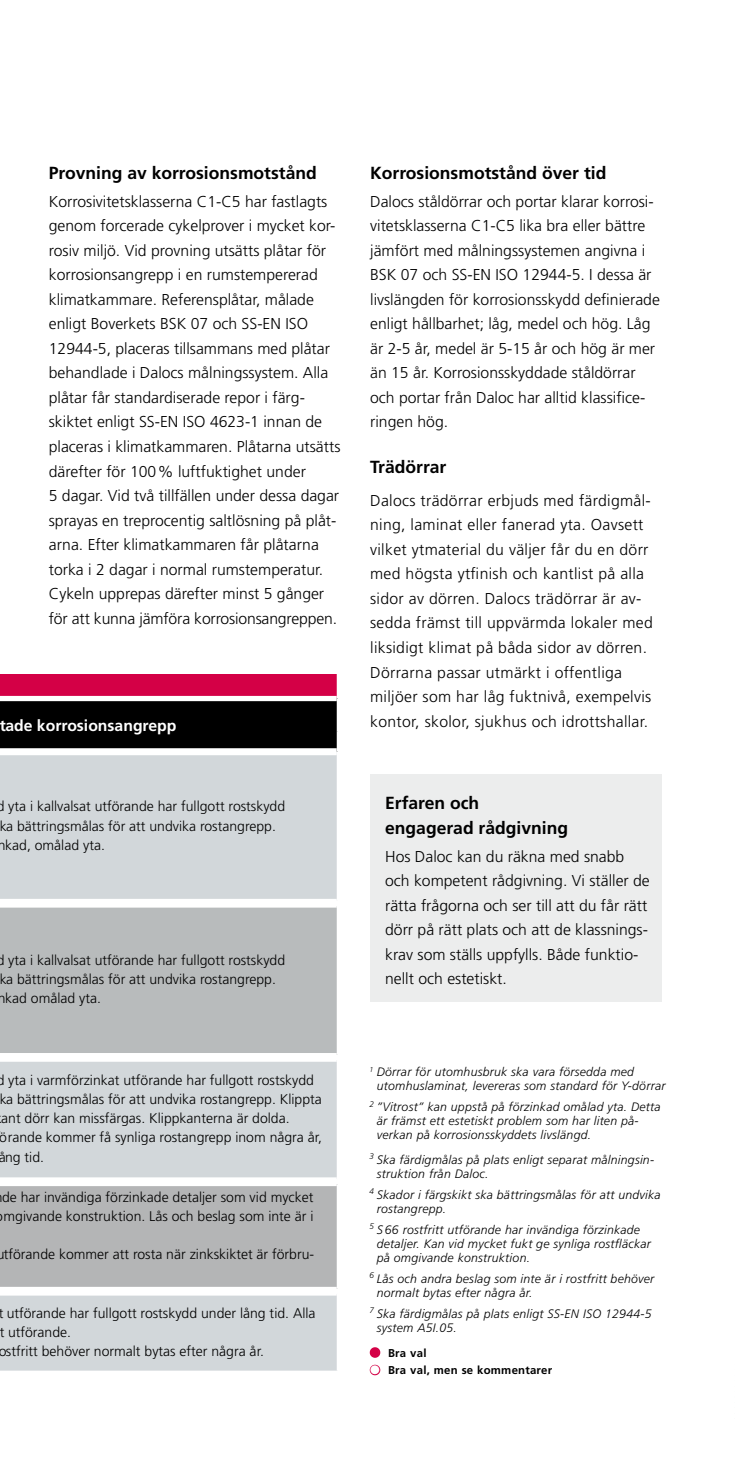
<style>
.page{position:relative;width:735px;height:1474px;background:#fff}
.page>*{position:absolute;margin:0;border:0;box-sizing:border-box;transform-origin:0 0}
.t1{font:700 17.5px/24.5px "Frutiger";color:#000}
.t2{font:300 15.75px/24.5px "Frutiger";color:#000}
.t3{font:300 15.75px/24.5px "Frutiger";letter-spacing:.02em;color:#000}
.t4{font:700 15.75px "Frutiger";color:#fff}
.t5{font:300 14px/19.2px "Frutiger";color:#000}
.t6{font:italic 300 12.25px/14px "Frutiger";letter-spacing:.02em;color:#000}
.t7{font:700 11.38px "Frutiger";letter-spacing:.02em;color:#000}
.s1{color:#d40046}
.s2{color:#fff}
</style>
<div class="page">
<div style="left:370px;top:774px;width:291px;height:227px;background:#eceded"></div>
<div style="left:0;top:673px;width:337px;height:25px;background:#d40046"></div>
<div style="left:0;top:698px;width:337px;height:53px;background:#000"></div>
<div style="left:0;top:755px;width:336px;height:615px;background:#d2d7da"></div>
<div style="left:0;top:902px;width:336px;height:389px;background:#d2d7da"></div>
<div style="left:0;top:905px;width:337px;height:149px;background:#b8bbbc"></div>
<div style="left:0;top:1184px;width:337px;height:104px;background:#b4b5b6"></div>
<hr style="left:336px;top:673px;width:2px;height:25px;background:#fff">
<hr style="left:336px;top:698px;width:2px;height:34px;background:#fff">
<svg style="left:336px;top:732px;width:1px;height:19px"></svg>
<hr style="left:336px;top:905px;width:2px;height:149px;background:#fff">
<hr style="left:336px;top:1184px;width:2px;height:104px;background:#fff">
<div style="left:0;top:696px;width:336px;height:5px;background:#fff"></div>
<svg style="left:0;top:898px;width:336px;height:4px"></svg>
<hr style="left:0;top:904px;width:336px;height:3px;background:#fff">
<hr style="left:0;top:1053px;width:336px;height:3px;background:#fff">
<hr style="left:0;top:1058px;width:336px;height:3px;background:#fff">
<hr style="left:0;top:1177px;width:336px;height:3px;background:#fff">
<hr style="left:0;top:1182px;width:336px;height:4px;background:#fff">
<svg style="left:0;top:1286px;width:336px;height:4px"></svg>
<hr style="left:0;top:1291px;width:336px;height:4px;background:#fff">
<div style="left:0;top:748px;width:336px;height:7px;background:#fff"></div>
<svg style="left:369px;top:1347px;width:12px;height:29px"></svg>
<p class="t1" style="left:49px;top:160px;width:269px">Provning av korrosionsmotstånd</p>
<p class="t2" style="left:49px;top:189px;width:293px">Korrosivitetsklasserna C1-C5 har fastlagts genom forcerade cykelprover i mycket kor&shy;rosiv miljö. Vid provning utsätts plåtar för korrosionsangrepp i en rumstempererad klimatkammare. Referensplåtar, målade enligt Boverkets BSK 07 och SS-EN ISO 12944-5, placeras tillsammans med plåtar behandlade i Dalocs målningssystem. Alla plåtar får standardiserade repor i färg&shy;skiktet enligt SS-EN ISO 4623-1 innan de placeras i klimatkammaren. Plåtarna utsätts därefter för 100% luftfuktighet under<br>5 dagar. Vid två tillfällen under dessa dagar sprayas en treprocentig saltlösning på plåt&shy;arna. Efter klimatkammaren får plåtarna torka i 2 dagar i normal rumstemperatur.<br>Cykeln upprepas därefter minst 5 gånger för att kunna jämföra korrosionsangreppen.</p>
<p class="t4" style="left:-1px;top:716px;width:179px">tade korrosionsangrepp</p>
<p class="t5" style="left:-3px;top:797px;width:290px">d yta i kallvalsat utförande har fullgott rostskydd ka bättringsmålas för att undvika rostangrepp. nkad, omålad yta.</p>
<p class="t5" style="left:-3px;top:950px;width:290px">d yta i kallvalsat utförande har fullgott rostskydd ka bättringsmålas för att undvika rostangrepp. nkad omålad yta.</p>
<p class="t5" style="left:-3px;top:1070px;width:327px">d yta i varmförzinkat utförande har fullgott rostskydd ka bättringsmålas för att undvika rostangrepp. Klippta ant dörr kan missfärgas. Klippkanterna är dolda. örande kommer få synliga rostangrepp inom några år, ång tid.</p>
<p class="t5" style="left:2px;top:1187px;width:313px">de har invändiga förzinkade detaljer som vid mycket mgivande konstruktion. Lås och beslag som inte är i</p>
<p class="t5" style="left:4px;top:1245px;width:312px">tförande kommer att rosta när zinkskiktet är förbru-</p>
<p class="t5" style="left:-2px;top:1303px;width:319px">t utförande har fullgott rostskydd under lång tid. Alla t utförande.<br>ostfritt behöver normalt bytas efter några år.</p>
<p class="t1" style="left:370px;top:160px;width:237px">Korrosionsmotstånd över tid</p>
<p class="t2" style="left:370px;top:189px;width:291px">Dalocs ståldörrar och portar klarar korrosi&shy;vitetsklasserna C1-C5 lika bra eller bättre jämfört med målningssystemen angivna i BSK 07 och SS-EN ISO 12944-5. I dessa är livslängden för korrosionsskydd definierade enligt hållbarhet; låg, medel och hög. Låg är 2-5 år, medel är 5-15 år och hög är mer än 15 år. Korrosionsskyddade ståldörrar och portar från Daloc har alltid klassifice&shy;ringen hög.</p>
<p class="t1" style="left:370px;top:454px;width:78px">Trädörrar</p>
<p class="t3" style="left:370px;top:488px;width:284px">Dalocs trädörrar erbjuds med färdigmål&shy;ning, laminat eller fanerad yta. Oavsett vilket ytmaterial du väljer får du en dörr med högsta ytfinish och kantlist på alla sidor av dörren. Dalocs trädörrar är av&shy;sedda främst till uppvärmda lokaler med liksidigt klimat på båda sidor av dörren.<br>Dörrarna passar utmärkt i offentliga miljöer som har låg fuktnivå, exempelvis kontor, skolor, sjukhus och idrottshallar.</p>
<p class="t1" style="left:385px;top:790px;width:184px">Erfaren och engagerad rådgivning</p>
<p class="t2" style="left:385px;top:844px;width:266px">Hos Daloc kan du räkna med snabb och kompetent rådgivning. Vi ställer de rätta frågorna och ser till att du får rätt dörr på rätt plats och att de klassnings&shy;krav som ställs uppfylls. Både funktio&shy;nellt och estetiskt.</p>
<p class="t6" style="left:376px;top:1065px;width:290px;text-indent:-7px"><sup>1</sup> Dörrar för utomhusbruk ska vara försedda med utomhuslaminat, levereras som standard för Y-dörrar</p>
<p class="t6" style="left:376px;top:1100px;width:285px;text-indent:-7px"><sup>2</sup> ”Vitrost” kan uppstå på förzinkad omålad yta. Detta är främst ett estetiskt problem som har liten på&shy;verkan på korrosionsskyddets livslängd.</p>
<p class="t6" style="left:376px;top:1152px;width:279px;text-indent:-7px"><sup>3</sup> Ska färdigmålas på plats enligt separat målningsin&shy;struktion från Daloc.</p>
<p class="t6" style="left:376px;top:1187px;width:285px;text-indent:-7px"><sup>4</sup> Skador i färgskikt ska bättringsmålas för att undvika rostangrepp.</p>
<p class="t6" style="left:376px;top:1222px;width:275px;text-indent:-7px"><sup>5</sup> S 66 rostfritt utförande har invändiga förzinkade detaljer. Kan vid mycket fukt ge synliga rostfläckar på omgivande konstruktion.</p>
<p class="t6" style="left:376px;top:1271px;width:279px;text-indent:-7px"><sup>6</sup> Lås och andra beslag som inte är i rostfritt behöver normalt bytas efter några år.</p>
<p class="t6" style="left:376px;top:1306px;width:276px;text-indent:-7px"><sup>7</sup> Ska färdigmålas på plats enligt SS-EN ISO 12944-5 system A5I.05.</p>
<p class="t7" style="left:370px;top:1345px;width:58px"><span class="s1">●</span> Bra val</p>
<p class="t7" style="left:370px;top:1363px;width:183px"><span class="s2">●</span> Bra val, men se kommentarer</p>
</div>
